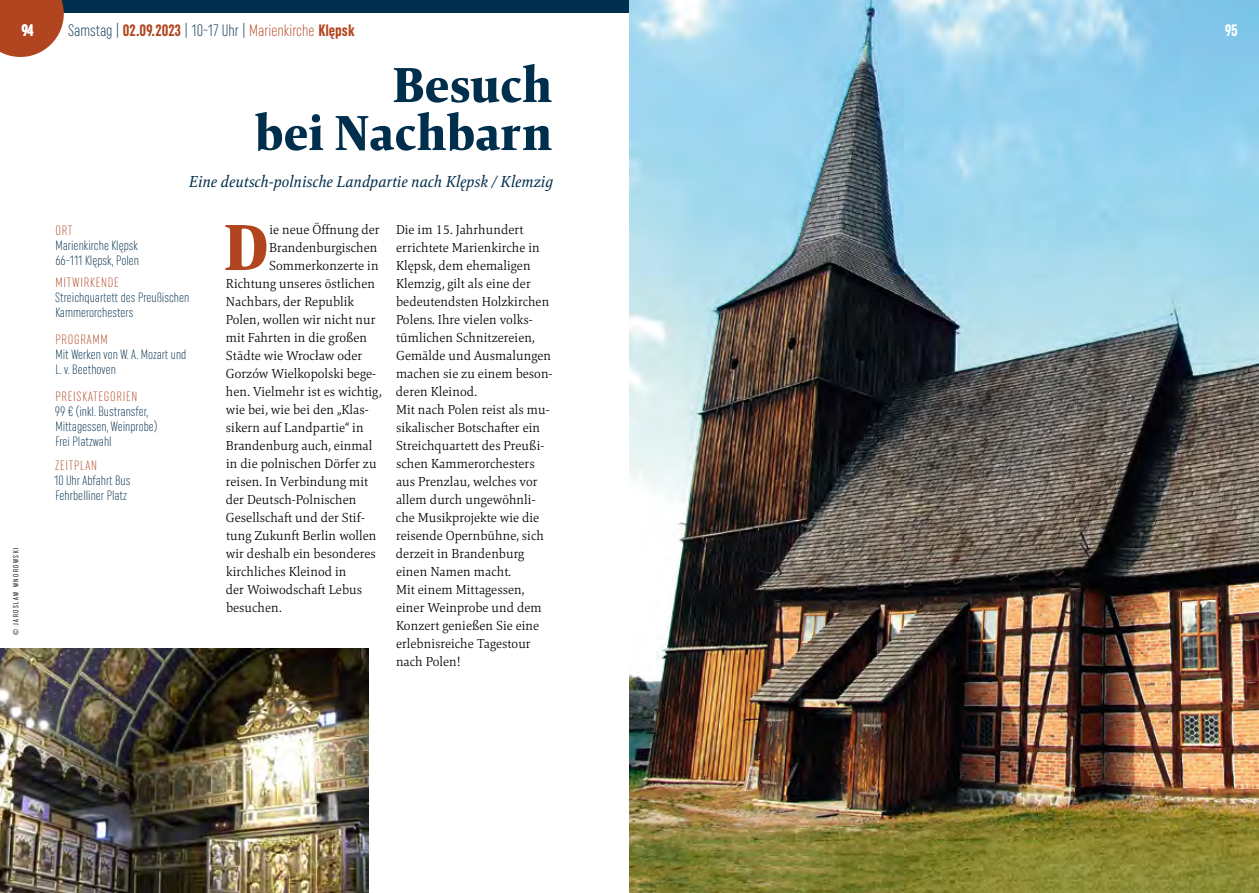
<style>
.page{position:relative;width:1259px;height:893px;background:#fff}
.page>*{position:absolute;margin:0;border:0;box-sizing:border-box;transform-origin:0 0}
.t1{font:800 67.5px "Mangan Nova";color:#b14520}
.t2{font:800 51px/48px "Mangan Nova";color:#002e4d;text-align:right}
.t3{font:italic 16.5px "Mangan Nova";color:#002e4d}
.t4{font:300 extra-condensed 16.5px "Uniform";color:#002e4d}
.t5{font:700 extra-condensed 16.5px "Uniform";color:#fff}
.t6{font:300 13.5px/18px "Mangan Nova";color:#000}
.t7{font:300 extra-condensed 13.5px/15px "Uniform";color:#002e4d}
.t8{font:300 extra-condensed 13.5px "Uniform";letter-spacing:.06em;color:#b14520}
.t9{font:extra-condensed 7.5px "Uniform";letter-spacing:.2em;color:#000}
.s1{font-weight:700;color:#b14520}
.s2{color:#b14520}
</style>
<div class="page">
<div style="left:0;top:0;width:646px;height:13px;background:#002e4d"></div>
<svg style="left:0;top:0;width:64px;height:57px;background:#b95b3b"></svg>
<img style="left:0;top:648px;width:369px;height:245px">
<img style="left:629px;top:0;width:630px;height:893px">
<p class="t5" style="left:21px;top:21px;width:14px">94</p>
<p class="t9" style="left:11px;top:635px;width:89px;rotate:-90deg">© JAROSLAW WNOROWSKI</p>
<p class="t4" style="left:68px;top:20px;width:288px">Samstag | <span class="s1">02.09.2023</span> | 10-17 Uhr | <span class="s2">Marienkirche</span> <span class="s1">Klępsk</span></p>
<h2 class="t2" style="left:255px;top:61px;width:299px">Besuch<br>bei Nachbarn</h2>
<p class="t3" style="left:188px;top:171px;width:366px">Eine deutsch-polnische Landpartie nach Klępsk / Klemzig</p>
<p class="t8" style="left:55px;top:222px;width:19px">ORT</p>
<p class="t7" style="left:55px;top:237px;width:85px">Marienkirche Klępsk<br>66-111 Klępsk, Polen</p>
<p class="t8" style="left:55px;top:275px;width:65px">MITWIRKENDE</p>
<p class="t7" style="left:55px;top:290px;width:136px">Streichquartett des Preußischen<br>Kammerorchesters</p>
<p class="t8" style="left:55px;top:332px;width:54px">PROGRAMM</p>
<p class="t7" style="left:55px;top:347px;width:132px">Mit Werken von W. A. Mozart und<br>L. v. Beethoven</p>
<p class="t8" style="left:55px;top:389px;width:84px">PREISKATEGORIEN</p>
<p class="t7" style="left:55px;top:404px;width:104px">99 € (inkl. Bustransfer,<br>Mittagessen, Weinprobe)<br>Frei Platzwahl</p>
<p class="t8" style="left:55px;top:458px;width:43px">ZEITPLAN</p>
<p class="t7" style="left:54px;top:473px;width:78px">10 Uhr Abfahrt Bus<br>Fehrbelliner Platz</p>
<h1 class="t1" style="left:224px;top:203px;width:46px">D</h1>
<p class="t6" style="left:269px;top:220px;width:112px">ie neue Öffnung der</p>
<p class="t6" style="left:269px;top:238px;width:110px">Brandenburgischen</p>
<p class="t6" style="left:269px;top:256px;width:111px">Sommerkonzerte in</p>
<p class="t6" style="left:226px;top:274px;width:151px">Richtung unseres östlichen</p>
<p class="t6" style="left:226px;top:292px;width:130px">Nachbars, der Republik</p>
<p class="t6" style="left:226px;top:310px;width:151px">Polen, wollen wir nicht nur</p>
<p class="t6" style="left:226px;top:328px;width:143px">mit Fahrten in die großen</p>
<p class="t6" style="left:226px;top:346px;width:138px">Städte wie Wrocław oder</p>
<p class="t6" style="left:226px;top:364px;width:152px">Gorzów Wielkopolski bege-</p>
<p class="t6" style="left:226px;top:382px;width:157px">hen. Vielmehr ist es wichtig,</p>
<p class="t6" style="left:226px;top:400px;width:144px">wie bei, wie bei den „Klas-</p>
<p class="t6" style="left:226px;top:418px;width:139px">sikern auf Landpartie“ in</p>
<p class="t6" style="left:226px;top:436px;width:148px">Brandenburg auch, einmal</p>
<p class="t6" style="left:226px;top:454px;width:152px">in die polnischen Dörfer zu</p>
<p class="t6" style="left:226px;top:472px;width:144px">reisen. In Verbindung mit</p>
<p class="t6" style="left:226px;top:490px;width:132px">der Deutsch-Polnischen</p>
<p class="t6" style="left:226px;top:508px;width:140px">Gesellschaft und der Stif-</p>
<p class="t6" style="left:226px;top:526px;width:152px">tung Zukunft Berlin wollen</p>
<p class="t6" style="left:226px;top:544px;width:152px">wir deshalb ein besonderes</p>
<p class="t6" style="left:226px;top:562px;width:122px">kirchliches Kleinod in</p>
<p class="t6" style="left:226px;top:580px;width:138px">der Woiwodschaft Lebus</p>
<p class="t6" style="left:226px;top:598px;width:57px">besuchen.</p>
<p class="t6" style="left:396px;top:220px;width:158px">Die im 15. Jahrhundert errichtete Marienkirche in<br>Klępsk, dem ehemaligen<br>Klemzig, gilt als eine der bedeutendsten Holzkirchen<br>Polens. Ihre vielen volks&shy;tümlichen Schnitzereien,<br>Gemälde und Ausmalungen machen sie zu einem beson&shy;deren Kleinod.<br>Mit nach Polen reist als mu&shy;sikalischer Botschafter ein<br>Streichquartett des Preußi&shy;schen Kammerorchesters aus Prenzlau, welches vor allem durch ungewöhnli&shy;che Musikprojekte wie die reisende Opernbühne, sich derzeit in Brandenburg einen Namen macht.<br>Mit einem Mittagessen, einer Weinprobe und dem<br>Konzert genießen Sie eine erlebnisreiche Tagestour nach Polen!</p>
<p class="t5" style="left:1225px;top:21px;width:14px">95</p>
</div>
